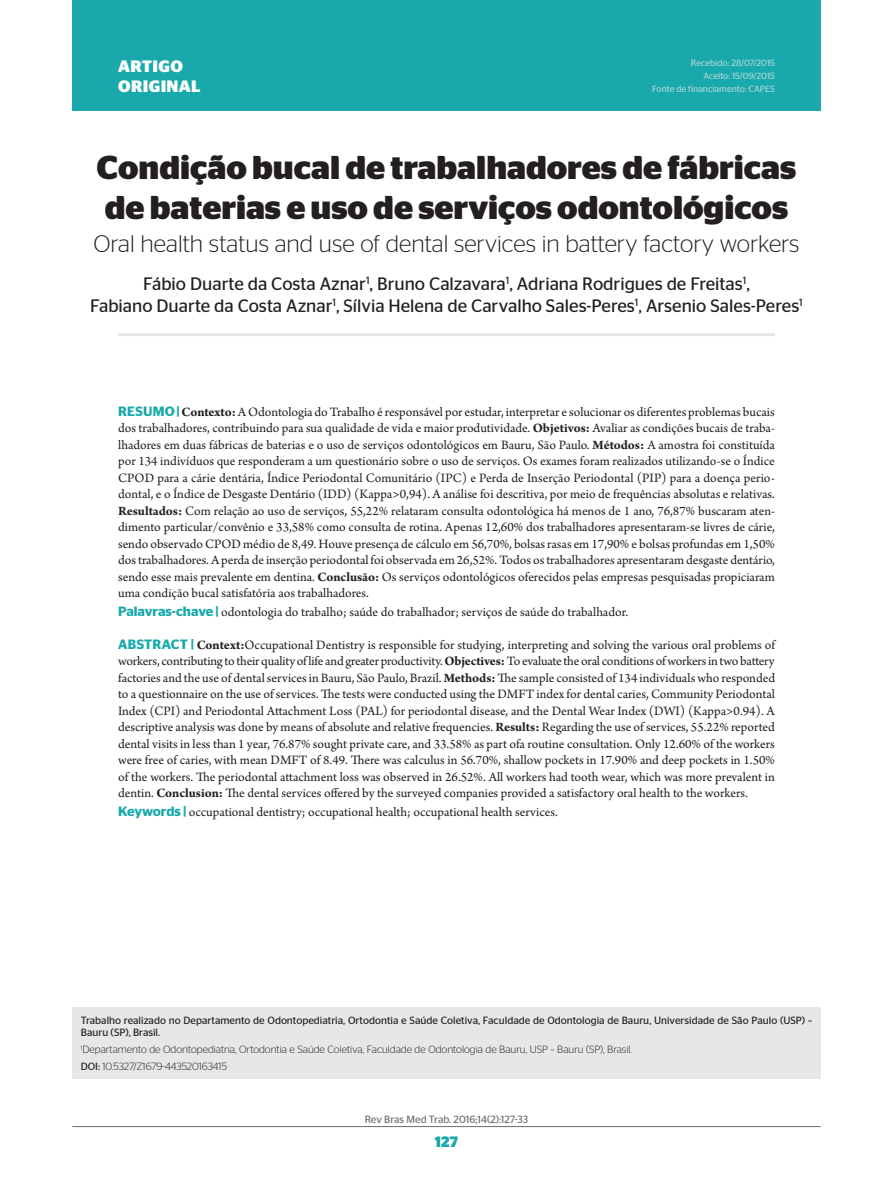
<style>
.page{position:relative;width:893px;height:1191px;background:#fff}
.page>*{position:absolute;margin:0;border:0;box-sizing:border-box;transform-origin:0 0}
.t1{font:700 33px/39.6px "Stag Sans";color:#231f20}
.t2{font:300 24px "Stag Sans";color:#231f20}
.t3{font:18px/21.6px "Stag Sans";color:#231f20;text-align:center}
.t4{font:700 16.5px/19.8px "Stag Sans";letter-spacing:.02em;color:#fff}
.t5{font:700 15px "Stag Sans";color:#19a9ac}
.t6{font:13.5px/16.5px "Arno Pro";color:#231f20;text-align:justify}
.t7{font:10.5px/12.6px "Stag Sans";color:#231f20}
.t8{font:300 10.5px/16.8px "Stag Sans";color:#231f20}
.t9{font:10.5px "Stag Sans";color:#6c6d70}
.t10{font:9px/12.9px "Stag Sans";color:#acd6d8;text-align:right}
.s1{font-family:"Stag Sans";font-weight:600;color:#19a9ac}
.s2{font-weight:700}
.s3{font-weight:400}
</style>
<div class="page">
<hr style="left:72px;top:1126px;width:749px;height:1px;background:#6c6d70">
<div style="left:72px;top:0;width:749px;height:111px;background:#19a9ac"></div>
<div style="left:72px;top:1006px;width:749px;height:72px;background:#e6e7e9"></div>
<hr style="left:118px;top:333px;width:657px;height:3px;background:#e6e7e9">
<p class="t4" style="left:118px;top:56px;width:84px">ARTIGO<br>ORIGINAL</p>
<p class="t10" style="left:652px;top:56px;width:124px">Recebido: 28/07/2015<br>Aceito: 15/09/2015<br>Fonte de financiamento: CAPES</p>
<h1 class="t1" style="left:97px;top:148px;width:701px">Condição bucal de trabalhadores de fábricas de baterias e uso de serviços odontológicos</h1>
<h2 class="t2" style="left:93px;top:230px;width:708px">Oral health status and use of dental services in battery factory workers</h2>
<h3 class="t3" style="left:90px;top:273px;width:714px">Fábio Duarte da Costa Aznar<sup>1</sup>, Bruno Calzavara<sup>1</sup>, Adriana Rodrigues de Freitas<sup>1</sup>,<br>Fabiano Duarte da Costa Aznar<sup>1</sup>, Sílvia Helena de Carvalho Sales-Peres<sup>1</sup>, Arsenio Sales-Peres<sup>1</sup></h3>
<p class="t6" style="left:118px;top:404px;width:658px"><span class="s1">RESUMO |</span><span class="s2">Contexto:</span> A Odontologia do Trabalho é responsável por estudar, interpretar e solucionar os diferentes problemas bucais dos trabalhadores, contribuindo para sua qualidade de vida e maior produtividade. <span class="s2">Objetivos:</span> Avaliar as condições bucais de traba&shy;lhadores em duas fábricas de baterias e o uso de serviços odontológicos em Bauru, São Paulo. <span class="s2">Métodos:</span> A amostra foi constituída por 134 indivíduos que responderam a um questionário sobre o uso de serviços. Os exames foram realizados utilizando-se o Índice CPOD para a cárie dentária, Índice Periodontal Comunitário (IPC) e Perda de Inserção Periodontal (PIP) para a doença perio&shy;dontal, e o Índice de Desgaste Dentário (IDD) (Kappa&gt;0,94). A análise foi descritiva, por meio de frequências absolutas e relativas.<br><span class="s2">Resultados:</span> Com relação ao uso de serviços, 55,22% relataram consulta odontológica há menos de 1 ano, 76,87% buscaram aten&shy;dimento particular/convênio e 33,58% como consulta de rotina. Apenas 12,60% dos trabalhadores apresentaram-se livres de cárie, sendo observado CPOD médio de 8,49. Houve presença de cálculo em 56,70%, bolsas rasas em 17,90% e bolsas profundas em 1,50% dos trabalhadores. A perda de inserção periodontal foi observada em 26,52%. Todos os trabalhadores apresentaram desgaste dentário, sendo esse mais prevalente em dentina. <span class="s2">Conclusão:</span> Os serviços odontológicos oferecidos pelas empresas pesquisadas propiciaram uma condição bucal satisfatória aos trabalhadores.</p>
<p class="t6" style="left:118px;top:604px;width:512px"><span class="s1">Palavras-chave |</span> odontologia do trabalho; saúde do trabalhador; serviços de saúde do trabalhador.</p>
<p class="t6" style="left:118px;top:637px;width:658px"><span class="s1">ABSTRACT |</span> <span class="s2">Context:</span>Occupational Dentistry is responsible for studying, interpreting and solving the various oral problems of workers, contributing to their quality of life and greater productivity. <span class="s2">Objectives:</span> To evaluate the oral conditions of workers in two battery factories and the use of dental services in Bauru, São Paulo, Brazil. <span class="s2">Methods:</span> The sample consisted of 134 individuals who responded to a questionnaire on the use of services. The tests were conducted using the DMFT index for dental caries, Community Periodontal Index (CPI) and Periodontal Attachment Loss (PAL) for periodontal disease, and the Dental Wear Index (DWI) (Kappa&gt;0.94). A descriptive analysis was done by means of absolute and relative frequencies. <span class="s2">Results:</span> Regarding the use of services, 55.22% reported dental visits in less than 1 year, 76.87% sought private care, and 33.58% as part ofa routine consultation. Only 12.60% of the workers were free of caries, with mean DMFT of 8.49. There was calculus in 56.70%, shallow pockets in 17.90% and deep pockets in 1.50% of the workers. The periodontal attachment loss was observed in 26.52%. All workers had tooth wear, which was more prevalent in dentin. <span class="s2">Conclusion:</span> The dental services offered by the surveyed companies provided a satisfactory oral health to the workers.</p>
<p class="t6" style="left:118px;top:804px;width:441px"><span class="s1">Keywords |</span> occupational dentistry; occupational health; occupational health services.</p>
<p class="t7" style="left:81px;top:1013px;width:733px">Trabalho realizado no Departamento de Odontopediatria, Ortodontia e Saúde Coletiva, Faculdade de Odontologia de Bauru, Universidade de São Paulo (USP) –<br>Bauru (SP), Brasil.</p>
<p class="t8" style="left:81px;top:1041px;width:553px"><sup>1</sup>Departamento de Odontopediatria, Ortodontia e Saúde Coletiva, Faculdade de Odontologia de Bauru, USP – Bauru (SP), Brasil.<br><span class="s3">DOI:</span> 10.5327/Z1679-443520163415</p>
<p class="t9" style="left:365px;top:1113px;width:165px">Rev Bras Med Trab. 2016;14(2):127-33</p>
<p class="t5" style="left:435px;top:1132px;width:25px">127</p>
</div>
